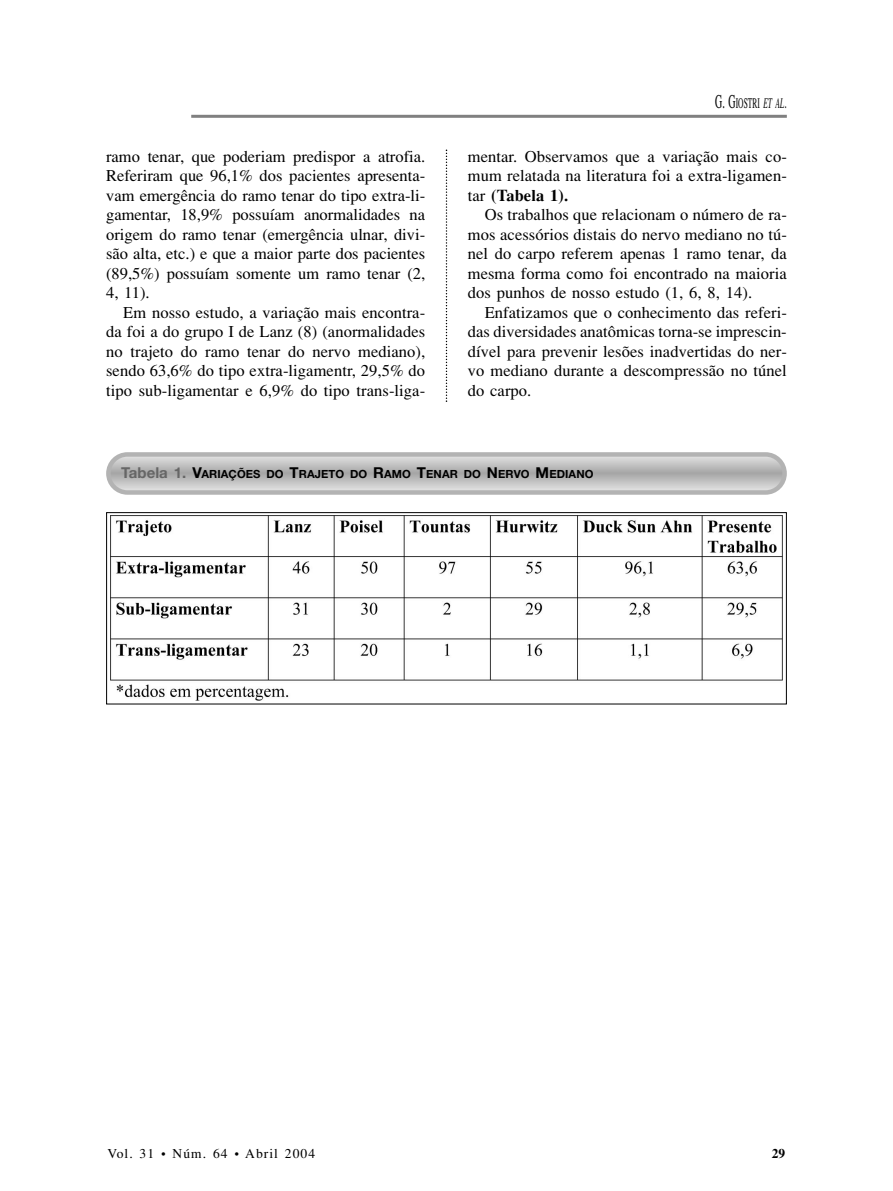
<style>
.page{position:relative;width:893px;height:1191px;background:#fff}
.page>*{position:absolute;margin:0;border:0;box-sizing:border-box;transform-origin:0 0}
.t1{font:16.5px/19.5px "Times";letter-spacing:.005em;color:#000;text-align:justify}
.t2{font:14.7px "Times";letter-spacing:.005em;color:#000;scale:.51 1}
.t3{font:13.5px "Times";letter-spacing:.08em;color:#000}
.t4{font:700 13.5px "Times";color:#000}
.t5{font:700 11.25px "Helvetica Neue";letter-spacing:.005em;color:#000}
.s1{font-size:19.5px}
.s2{font-style:italic}
.s3{font-style:italic;font-size:19.5px}
.s4{font-weight:700}
.s5{font-size:15px;color:#666}
.s6{font-size:15px}
</style>
<div class="page">
<svg style="left:446px;top:150px;width:1px;height:252px"></svg>
<img style="left:111px;top:516px;width:671px;height:185px">
<div style="left:106px;top:512px;width:680px;height:192px;border:1px solid #000"></div>
<svg style="left:106px;top:452px;width:680px;height:43px"></svg>
<hr style="left:191px;top:115px;width:595px;height:3px;background:#808080">
<p class="t1" style="left:106px;top:146px;width:320px">ramo tenar, que poderiam predispor a atrofia.<br>Referiram que 96,1% dos pacientes apresenta&shy;vam emergência do ramo tenar do tipo extra-li&shy;gamentar, 18,9% possuíam anormalidades na origem do ramo tenar (emergência ulnar, divi&shy;são alta, etc.) e que a maior parte dos pacientes (89,5%) possuíam somente um ramo tenar (2, 4, 11).</p>
<p class="t1" style="left:106px;top:302px;width:320px;text-indent:17px">Em nosso estudo, a variação mais encontra&shy;da foi a do grupo I de Lanz (8) (anormalidades no trajeto do ramo tenar do nervo mediano), sendo 63,6% do tipo extra-ligamentr, 29,5% do tipo sub-ligamentar e 6,9% do tipo trans-liga-</p>
<p class="t2" style="left:715px;top:95px;width:142px"><span class="s1">G. G</span>IOSTRI <span class="s2">ET AL</span><span class="s3">.</span></p>
<p class="t1" style="left:468px;top:146px;width:320px">mentar. Observamos que a variação mais co&shy;mum relatada na literatura foi a extra-ligamen&shy;tar <span class="s4">(Tabela 1).</span></p>
<p class="t1" style="left:468px;top:205px;width:320px;text-indent:17px">Os trabalhos que relacionam o número de ra&shy;mos acessórios distais do nervo mediano no tú&shy;nel do carpo referem apenas 1 ramo tenar, da mesma forma como foi encontrado na maioria dos punhos de nosso estudo (1, 6, 8, 14).</p>
<p class="t1" style="left:468px;top:302px;width:320px;text-indent:17px">Enfatizamos que o conhecimento das referi&shy;das diversidades anatômicas torna-se imprescin&shy;dível para prevenir lesões inadvertidas do ner&shy;vo mediano durante a descompressão no túnel do carpo.</p>
<p class="t5" style="left:121px;top:470px;width:474px"><span class="s5">Tabela 1.</span> <span class="s6">V</span>ARIAÇÕES DO <span class="s6">T</span>RAJETO DO <span class="s6">R</span>AMO <span class="s6">T</span>ENAR DO <span class="s6">N</span>ERVO <span class="s6">M</span>EDIANO</p>
<p class="t3" style="left:108px;top:1146px;width:209px">Vol. 31 • Núm. 64 • Abril 2004</p>
<p class="t4" style="left:771px;top:1148px;width:15px">29</p>
</div>
